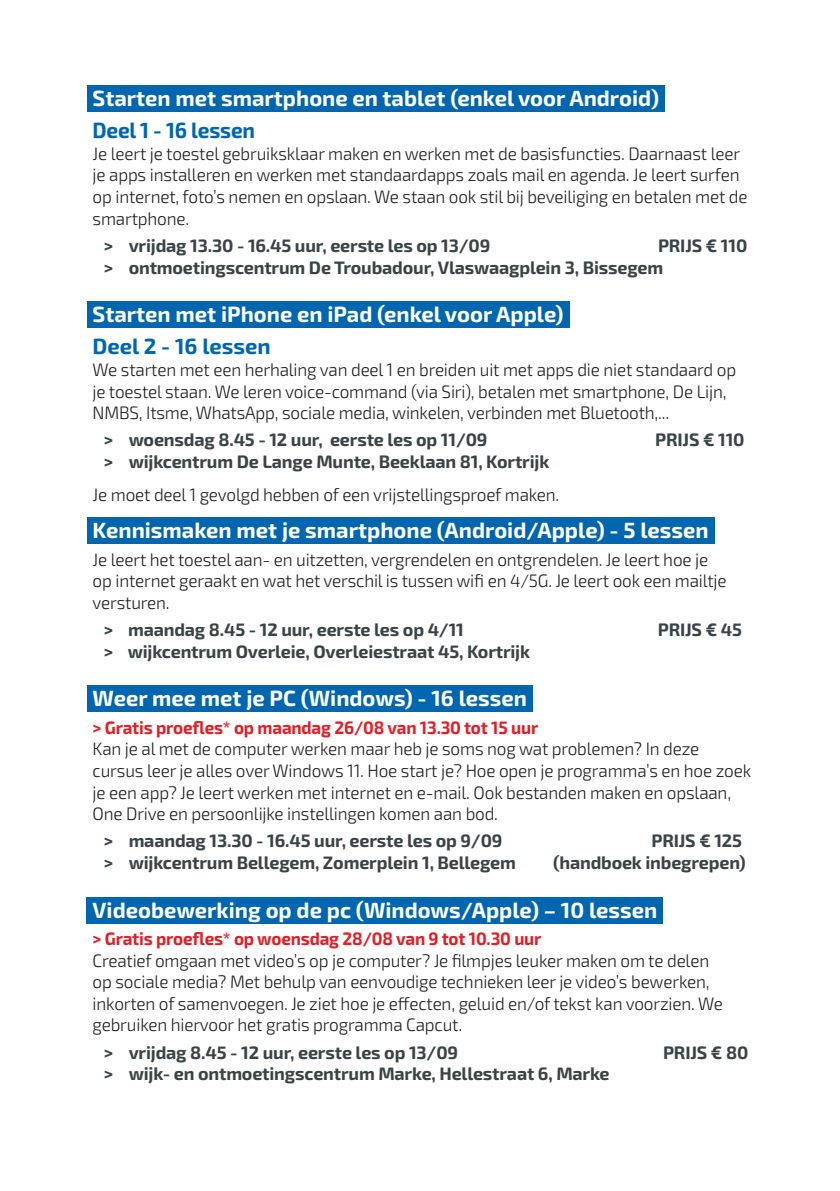
<style>
.page{position:relative;width:840px;height:1191px;background:#fff}
.page>*{position:absolute;margin:0;border:0;box-sizing:border-box;transform-origin:0 0}
.Thema_Computerreeks{font:700 22px "Exo 2";color:#fff}
.lopende_tekst{font:700 22px "Exo 2";letter-spacing:-.005em;color:#0066af;scale:.95 1}
.lopende_tekst-2{font:700 22px "Exo 2";letter-spacing:-.005em;color:#0066af}
.lopende_tekst-3{font:300 18px/21.6px "Exo 2";letter-spacing:-.01em;color:#1c1c1b;scale:.95 1}
.Datum_en_plaats{font:700 18px/21.6px "Exo 2";letter-spacing:-.01em;color:#3a4446}
.lopende_tekst-4{font:700 18px "Exo 2";letter-spacing:-.01em;color:#e31e26;scale:.95 1}
</style>
<div class="page">
<div style="left:87px;top:85px;width:577px;height:27px;background:#0066af"></div>
<div style="left:87px;top:301px;width:482px;height:27px;background:#0066af"></div>
<div style="left:87px;top:517px;width:627px;height:27px;background:#0066af"></div>
<div style="left:87px;top:685px;width:445px;height:27px;background:#0066af"></div>
<div style="left:87px;top:896px;width:575px;height:27px;background:#0066af"></div>
<p class="Thema_Computerreeks" style="left:93px;top:82px;width:567px">Starten met smartphone en tablet (enkel voor Android)</p>
<p class="lopende_tekst" style="left:93px;top:114px;width:172px">Deel 1 - 16 lessen</p>
<p class="lopende_tekst-3" style="left:93px;top:142px;width:690px">Je leert je toestel gebruiksklaar maken en werken met de basisfuncties. Daarnaast leer je apps installeren en werken met standaardapps zoals mail en agenda. Je leert surfen op internet, foto’s nemen en opslaan. We staan ook stil bij beveiliging en betalen met de smartphone.</p>
<p class="Datum_en_plaats" style="left:104px;top:234px;width:387px">&gt; vrijdag 13.30 - 16.45 uur, eerste les op 13/09</p>
<p class="Datum_en_plaats" style="left:104px;top:234px;width:644px;text-indent:553px">PRIJS € 110 &gt; ontmoetingscentrum De Troubadour, Vlaswaagplein 3, Bissegem</p>
<p class="Thema_Computerreeks" style="left:93px;top:298px;width:472px">Starten met iPhone en iPad (enkel voor Apple)</p>
<p class="lopende_tekst-2" style="left:93px;top:330px;width:179px">Deel 2 - 16 lessen</p>
<p class="lopende_tekst-3" style="left:93px;top:358px;width:678px">We starten met een herhaling van deel 1 en breiden uit met apps die niet standaard op je toestel staan. We leren voice-command (via Siri), betalen met smartphone, De Lijn,<br>NMBS, Itsme, WhatsApp, sociale media, winkelen, verbinden met Bluetooth,...</p>
<p class="Datum_en_plaats" style="left:104px;top:428px;width:385px">&gt; woensdag 8.45 - 12 uur, eerste les op 11/09</p>
<p class="Datum_en_plaats" style="left:655px;top:428px;width:91px">PRIJS € 110</p>
<p class="Datum_en_plaats" style="left:104px;top:450px;width:446px">&gt; wijkcentrum De Lange Munte, Beeklaan 81, Kortrijk</p>
<p class="lopende_tekst-3" style="left:93px;top:483px;width:492px">Je moet deel 1 gevolgd hebben of een vrijstellingsproef maken.</p>
<p class="Thema_Computerreeks" style="left:93px;top:514px;width:617px">Kennismaken met je smartphone (Android/Apple) - 5 lessen</p>
<p class="lopende_tekst-3" style="left:93px;top:548px;width:668px">Je leert het toestel aan- en uitzetten, vergrendelen en ontgrendelen. Je leert hoe je op internet geraakt en wat het verschil is tussen wifi en 4/5G. Je leert ook een mailtje versturen.</p>
<p class="Datum_en_plaats" style="left:104px;top:618px;width:361px">&gt; maandag 8.45 - 12 uur, eerste les op 4/11</p>
<p class="Datum_en_plaats" style="left:657px;top:618px;width:86px">PRIJS € 45</p>
<p class="Datum_en_plaats" style="left:104px;top:639px;width:427px">&gt; wijkcentrum Overleie, Overleiestraat 45, Kortrijk</p>
<p class="Thema_Computerreeks" style="left:93px;top:682px;width:435px">Weer mee met je PC (Windows) - 16 lessen</p>
<p class="lopende_tekst-4" style="left:93px;top:714px;width:470px">&gt; Gratis proefles* op maandag 26/08 van 13.30 tot 15 uur</p>
<p class="lopende_tekst-3" style="left:93px;top:737px;width:694px">Kan je al met de computer werken maar heb je soms nog wat problemen? In deze cursus leer je alles over Windows 11. Hoe start je? Hoe open je programma’s en hoe zoek je een app? Je leert werken met internet en e-mail. Ook bestanden maken en opslaan, One Drive en persoonlijke instellingen komen aan bod.</p>
<p class="Datum_en_plaats" style="left:104px;top:829px;width:400px">&gt; maandag 13.30 - 16.45 uur, eerste les op 9/09</p>
<p class="Datum_en_plaats" style="left:651px;top:829px;width:92px">PRIJS € 125</p>
<p class="Datum_en_plaats" style="left:104px;top:851px;width:413px">&gt; wijkcentrum Bellegem, Zomerplein 1, Bellegem</p>
<p class="Datum_en_plaats" style="left:553px;top:851px;width:194px">(handboek inbegrepen)</p>
<p class="Thema_Computerreeks" style="left:93px;top:893px;width:566px">Videobewerking op de pc (Windows/Apple) – 10 lessen</p>
<p class="lopende_tekst-4" style="left:93px;top:925px;width:473px">&gt; Gratis proefles* op woensdag 28/08 van 9 tot 10.30 uur</p>
<p class="lopende_tekst-3" style="left:93px;top:949px;width:664px">Creatief omgaan met video’s op je computer? Je filmpjes leuker maken om te delen op sociale media? Met behulp van eenvoudige technieken leer je video’s bewerken, inkorten of samenvoegen. Je ziet hoe je effecten, geluid en/of tekst kan voorzien. We gebruiken hiervoor het gratis programma Capcut.</p>
<p class="Datum_en_plaats" style="left:104px;top:1040px;width:355px">&gt; vrijdag 8.45 - 12 uur, eerste les op 13/09</p>
<p class="Datum_en_plaats" style="left:662px;top:1040px;width:87px">PRIJS € 80</p>
<p class="Datum_en_plaats" style="left:104px;top:1062px;width:507px">&gt; wijk- en ontmoetingscentrum Marke, Hellestraat 6, Marke</p>
</div>
